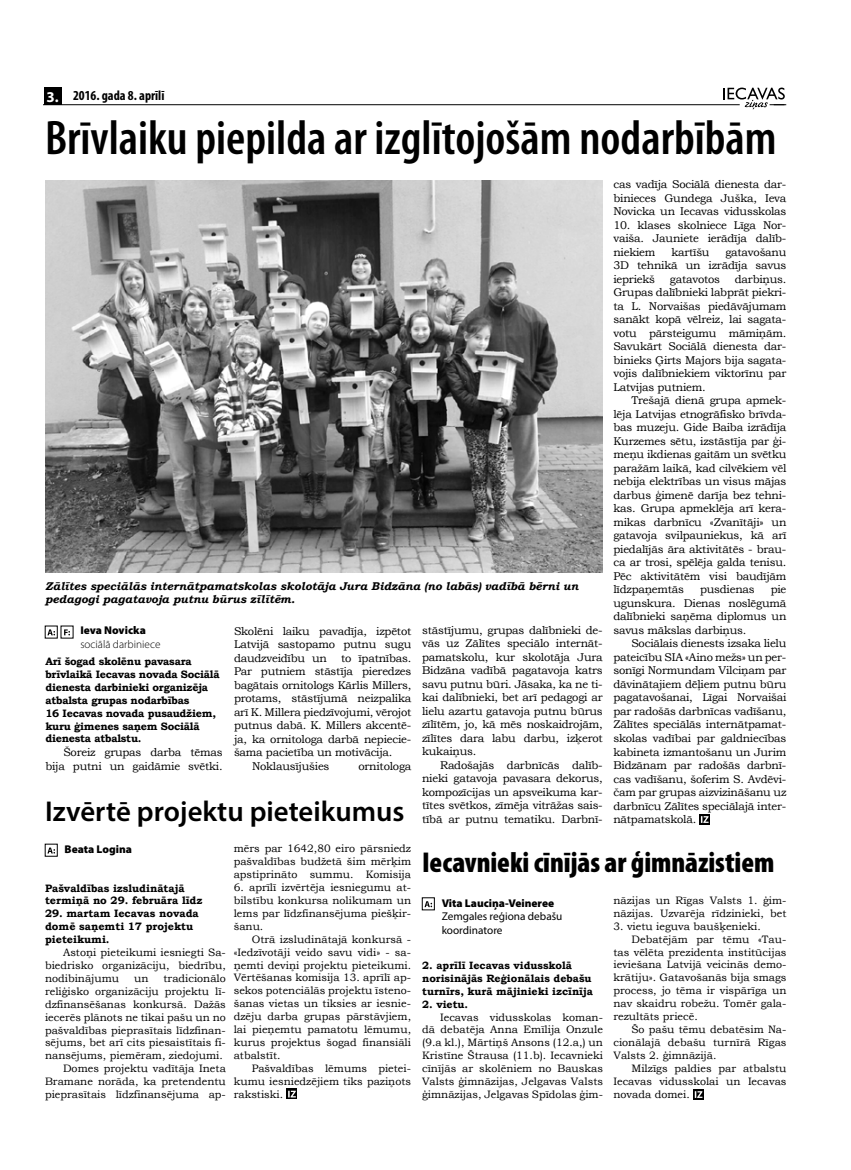
<style>
.page{position:relative;width:851px;height:1170px;background:#fff}
.page>*{position:absolute;margin:0;border:0;box-sizing:border-box;transform-origin:0 0}
.t1{font:600 condensed 48.75px "Myriad Pro";color:#000}
.t2{font:900 condensed 28.75px "Myriad Pro";color:#000}
.t3{font:600 28.75px "Myriad Pro";color:#000}
.t4{font:700 condensed 13.75px "Myriad Pro";color:#000}
.t5{font:11.25px/13.5px "Bookman Old Style";letter-spacing:-.02em;color:#000;text-align:justify}
.t6{font:italic 700 11.25px/13.5px "Bookman Old Style";color:#000}
.t7{font:900 11.25px "Myriad Pro";color:#000}
.t8{font:11.25px/13.5px "Myriad Pro";color:#000}
.t9{font:300 11.25px "Myriad Pro";color:#000}
.t10{font:10.75px/12.9px "Bookman Old Style";color:#000;text-align:justify}
.t11{font:700 10.75px/12.9px "Bookman Old Style";letter-spacing:-.02em;color:#000}
.t12{font:700 10.75px/12.9px "Bookman Old Style";color:#000}
.t13{font:700 10.62px/12.8px "Bookman Old Style";color:#000}
.s1{font-stretch:normal;font-size:15px;color:#fff}
</style>
<div class="page">
<hr style="left:44px;top:104px;width:695px;height:1px;background:#000">
<div style="left:44px;top:87px;width:17px;height:18px;background:#000"></div>
<svg style="left:723px;top:88px;width:63px;height:22px"></svg>
<svg style="left:424px;top:901px;width:8px;height:6px"></svg>
<svg style="left:47px;top:847px;width:8px;height:6px"></svg>
<svg style="left:44px;top:572px;width:538px;height:63px"></svg>
<svg style="left:693px;top:1089px;width:10px;height:10px"></svg>
<svg style="left:694px;top:1091px;width:8px;height:6px"></svg>
<div style="left:286px;top:1088px;width:11px;height:10px;background:#000"></div>
<svg style="left:288px;top:1090px;width:8px;height:7px"></svg>
<img style="left:45px;top:181px;width:557px;height:391px">
<svg style="left:699px;top:814px;width:11px;height:10px"></svg>
<svg style="left:700px;top:816px;width:8px;height:6px"></svg>
<p class="t4" style="left:46px;top:87px;width:119px"><span class="s1">3.</span> 2016. gada 8. aprīlī</p>
<h1 class="t1" style="left:45px;top:111px;width:733px">Brīvlaiku piepilda ar izglītojošām nodarbībām</h1>
<p class="t6" style="left:45px;top:578px;width:535px">Zālītes speciālās internātpamatskolas skolotāja Jura Bidzāna (no labās) vadībā bērni un pedagogi pagatavoja putnu būrus zīlītēm.</p>
<p class="t7" style="left:80px;top:624px;width:67px">Ieva Novicka</p>
<p class="t9" style="left:80px;top:638px;width:82px">sociālā darbiniece</p>
<p class="t11" style="left:45px;top:654px;width:176px">Arī šogad skolēnu pavasara brīvlaikā Iecavas novada Sociālā dienesta darbinieki organizēja atbalsta grupas nodarbības<br>16 Iecavas novada pusaudžiem, kuru ģimenes saņem Sociālā dienesta atbalstu.</p>
<p class="t5" style="left:45px;top:745px;width:179px;text-align:right">Šoreiz grupas darba tēmas bija putni un gaidāmie svētki.</p>
<p class="t5" style="left:234px;top:624px;width:179px">Skolēni laiku pavadīja, izpētot Latvijā sastopamo putnu sugu daudzveidību un</p>
<p class="t5" style="left:341px;top:651px;width:72px">to īpatnības.</p>
<p class="t5" style="left:234px;top:664px;width:179px">Par putniem stāstīja pieredzes</p>
<p class="t5" style="left:234px;top:678px;width:179px">bagātais ornitologs Kārlis Millers,</p>
<p class="t5" style="left:234px;top:691px;width:179px">protams, stāstījumā neizpalika</p>
<p class="t5" style="left:234px;top:705px;width:179px">arī K. Millera piedzīvojumi, vērojot</p>
<p class="t5" style="left:234px;top:718px;width:179px">putnus dabā. K. Millers akcentē-</p>
<p class="t5" style="left:234px;top:732px;width:179px">ja, ka ornitologa darbā nepiecie-</p>
<p class="t5" style="left:234px;top:745px;width:160px">šama pacietība un motivācija.</p>
<p class="t5" style="left:252px;top:759px;width:79px">Noklausījušies</p>
<p class="t5" style="left:358px;top:759px;width:54px">ornitologa</p>
<h2 class="t3" style="left:45px;top:793px;width:361px">Izvērtē projektu pieteikumus</h2>
<p class="t5" style="left:422px;top:623px;width:182px">stāstījumu, grupas dalībnieki de&shy;vās uz Zālītes speciālo internāt&shy;pamatskolu, kur skolotāja Jura Bidzāna vadībā pagatavoja katrs savu putnu būri. Jāsaka, ka ne ti&shy;kai dalībnieki, bet arī pedagogi ar lielu azartu gatavoja putnu būrus zīlītēm, jo, kā mēs noskaidrojām, zīlītes dara labu darbu, izķerot kukaiņus.</p>
<p class="t5" style="left:422px;top:758px;width:182px;text-indent:18px">Radošajās darbnīcās dalīb&shy;nieki gatavoja pavasara dekorus, kompozīcijas un apsveikuma kar&shy;tītes svētkos, zīmēja vitrāžas sais&shy;tībā ar putnu tematiku. Darbnī-</p>
<p class="t5" style="left:613px;top:178px;width:174px">cas vadīja Sociālā dienesta dar&shy;binieces Gundega Juška, Ieva Novicka un Iecavas vidusskolas</p>
<p class="t5" style="left:613px;top:218px;width:174px">10. klases skolniece Līga Nor&shy;vaiša. Jauniete ierādīja dalīb&shy;niekiem</p>
<p class="t5" style="left:671px;top:245px;width:40px">kartīšu</p>
<p class="t5" style="left:613px;top:245px;width:174px;text-indent:112px">gatavošanu 3D tehnikā un izrādīja savus iepriekš</p>
<p class="t5" style="left:613px;top:272px;width:174px;text-indent:121px">darbiņus.<br>Grupas dalībnieki labprāt piekri&shy;ta L. Norvaišas piedāvājumam sanākt kopā vēlreiz, lai sagata&shy;votu pārsteigumu māmiņām.<br>Savukārt Sociālā dienesta dar&shy;binieks Ģirts Majors bija sagata&shy;vojis dalībniekiem viktorīnu par Latvijas putniem.</p>
<p class="t5" style="left:613px;top:394px;width:174px;text-indent:18px">Trešajā dienā grupa apmek&shy;lēja Latvijas etnogrāfisko brīvda&shy;bas muzeju. Gide Baiba izrādīja Kurzemes sētu, izstāstīja par ģi&shy;meņu ikdienas gaitām un svētku paražām laikā, kad cilvēkiem vēl nebija elektrības un visus mājas darbus ģimenē darīja bez tehni&shy;kas. Grupa apmeklēja arī kera&shy;mikas darbnīcu «Zvanītāji» un gatavoja svilpauniekus, kā arī piedalījās āra aktivitātēs - brau&shy;ca ar trosi, spēlēja galda tenisu.<br>Pēc aktivitātēm visi baudījām līdzpaņemtās</p>
<p class="t5" style="left:669px;top:272px;width:52px">gatavotos</p>
<p class="t5" style="left:700px;top:583px;width:56px">pusdienas</p>
<p class="t5" style="left:613px;top:583px;width:174px;text-indent:157px">pie ugunskura. Dienas noslēgumā dalībnieki saņēma diplomus un savus mākslas darbiņus.</p>
<p class="t5" style="left:613px;top:637px;width:174px;text-indent:18px">Sociālais dienests izsaka lielu pateicību SIA «Aino mežs» un per&shy;sonīgi Normundam Vilciņam par dāvinātajiem dēļiem putnu būru pagatavošanai, Līgai Norvaišai par radošās darbnīcas vadīšanu, Zālītes speciālās internātpamat&shy;skolas vadībai par galdniecības kabineta izmantošanu un Jurim Bidzānam par radošās darbnī&shy;cas vadīšanu, šoferim S. Avdēvi&shy;čam par grupas aizvizināšanu uz darbnīcu Zālītes speciālajā inter&shy;nātpamatskolā.</p>
<p class="t10" style="left:234px;top:842px;width:179px">mērs par 1642,80 eiro pārsniedz pašvaldības budžetā šim mērķim apstiprināto summu. Komisija</p>
<p class="t10" style="left:234px;top:880px;width:179px">6. aprīlī izvērtēja iesniegumu at&shy;bilstību konkursa nolikumam un lems par līdzfinansējuma piešķir&shy;šanu.</p>
<p class="t10" style="left:234px;top:932px;width:179px;text-indent:18px">Otrā izsludinātajā konkursā - «Iedzīvotāji veido savu vidi» - sa&shy;ņemti deviņi projektu pieteikumi.<br>Vērtēšanas komisija 13. aprīlī ap&shy;sekos potenciālās projektu īsteno&shy;šanas vietas un tiksies ar iesnie&shy;dzēju darba grupas pārstāvjiem, lai pieņemtu pamatotu lēmumu, kurus projektus šogad finansiāli atbalstīt.</p>
<p class="t10" style="left:234px;top:1061px;width:179px;text-indent:18px">Pašvaldības lēmums pietei&shy;kumu iesniedzējiem tiks paziņots rakstiski.</p>
<p class="t7" style="left:65px;top:842px;width:69px">Beata Logina</p>
<p class="t12" style="left:45px;top:881px;width:159px">Pašvaldības izsludinātajā termiņā no 29. februāra līdz</p>
<p class="t12" style="left:45px;top:907px;width:155px">29. martam Iecavas novada domē saņemti 17 projektu pieteikumi.</p>
<p class="t10" style="left:45px;top:945px;width:182px;text-indent:18px">Astoņi pieteikumi iesniegti Sa&shy;biedrisko organizāciju, biedrību, nodibinājumu</p>
<p class="t10" style="left:45px;top:971px;width:182px;text-align:right">tradicionālo<br>reliģisko organizāciju projektu lī&shy;dzfinansēšanas konkursā. Dažās iecerēs plānots ne tikai pašu un no pašvaldības pieprasītais līdzfinan&shy;sējums, bet arī cits piesaistītais fi&shy;nansējums, piemēram, ziedojumi.<br>Domes projektu vadītāja Ineta<br>Bramane norāda, ka pretendentu pieprasītais līdzfinansējuma ap-</p>
<p class="t10" style="left:134px;top:971px;width:16px">un</p>
<h2 class="t2" style="left:422px;top:846px;width:354px">Iecavnieki cīnījās ar ģimnāzistiem</h2>
<p class="t7" style="left:441px;top:896px;width:114px">Vita Lauciņa-Veineree</p>
<p class="t8" style="left:441px;top:909px;width:122px">Zemgales reģiona debašu koordinatore</p>
<p class="t13" style="left:422px;top:959px;width:172px">2. aprīlī Iecavas vidusskolā norisinājās Reģionālais debašu turnīrs, kurā mājinieki izcīnīja</p>
<p class="t13" style="left:422px;top:997px;width:48px">2. vietu.</p>
<p class="t10" style="left:422px;top:1010px;width:182px;text-indent:18px">Iecavas vidusskolas koman&shy;dā debatēja Anna Emīlija Onzule (9.a kl.), Mārtiņš Ansons (12.a,) un Kristīne Štrausa (11.b). Iecavnieki cīnījās ar skolēniem no Bauskas Valsts ģimnāzijas, Jelgavas Valsts ģimnāzijas, Jelgavas Spīdolas ģim-</p>
<p class="t10" style="left:613px;top:893px;width:174px">nāzijas un Rīgas Valsts 1. ģim&shy;nāzijas. Uzvarēja rīdzinieki, bet</p>
<p class="t10" style="left:613px;top:919px;width:149px">3. vietu ieguva baušķenieki.</p>
<p class="t10" style="left:631px;top:932px;width:156px">Debatējām par tēmu «Tau-</p>
<p class="t10" style="left:613px;top:945px;width:174px">tas vēlēta prezidenta institūcijas</p>
<p class="t10" style="left:613px;top:958px;width:174px">ieviešana Latvijā veicinās demo-</p>
<p class="t10" style="left:613px;top:971px;width:174px">krātiju». Gatavošanās bija smags</p>
<p class="t10" style="left:613px;top:984px;width:174px">process, jo tēma ir vispārīga un</p>
<p class="t10" style="left:613px;top:996px;width:174px">nav skaidru robežu. Tomēr gala-</p>
<p class="t10" style="left:613px;top:1009px;width:86px">rezultāts priecē.</p>
<p class="t10" style="left:631px;top:1022px;width:156px">Šo pašu tēmu debatēsim Na-</p>
<p class="t10" style="left:613px;top:1035px;width:174px">cionālajā debašu turnīrā Rīgas</p>
<p class="t10" style="left:613px;top:1048px;width:104px">Valsts 2. ģimnāzijā.</p>
<p class="t10" style="left:631px;top:1061px;width:156px">Milzīgs paldies par atbalstu</p>
<p class="t10" style="left:613px;top:1074px;width:174px">Iecavas vidusskolai un Iecavas</p>
<p class="t10" style="left:613px;top:1087px;width:78px">novada domei.</p>
</div>
